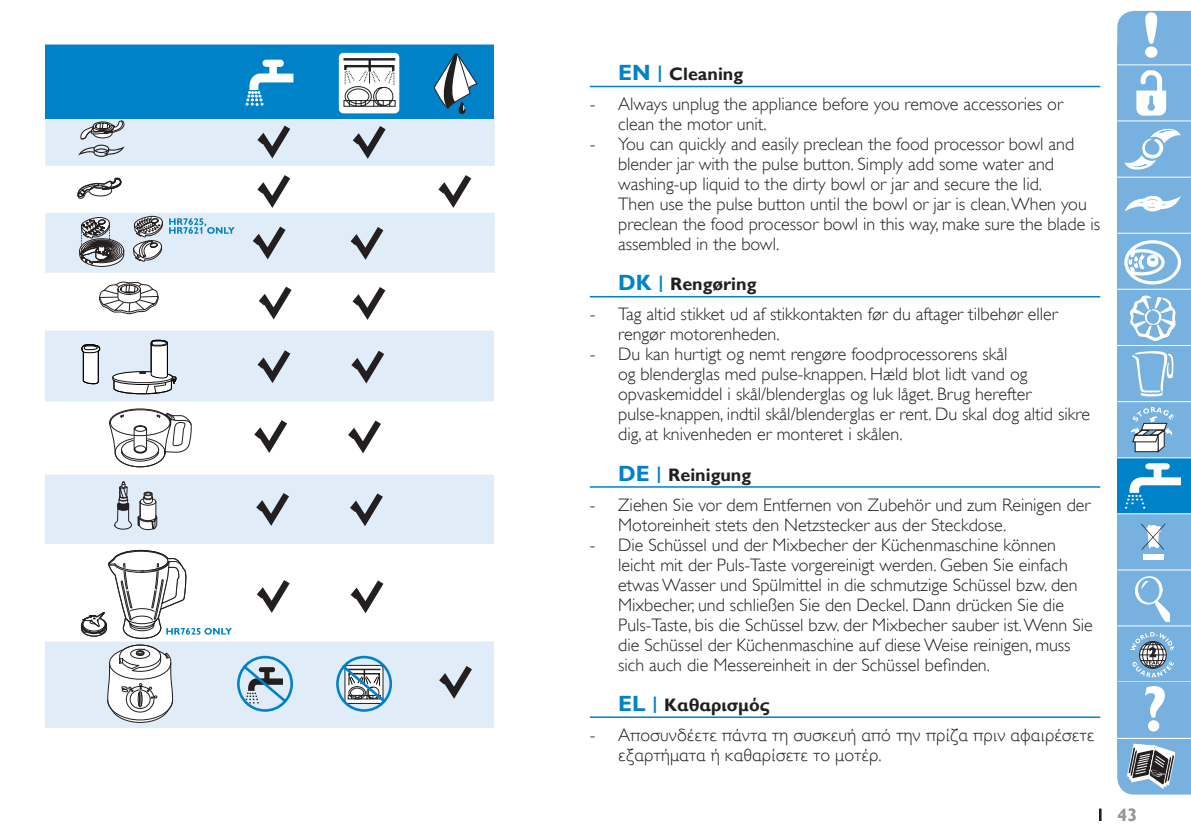
<style>
.page{position:relative;width:1191px;height:840px;background:#fff}
.page>*{position:absolute;margin:0;border:0;box-sizing:border-box;transform-origin:0 0}
.t1{font:18px/20px "Gill Sans Alt One WGL Light";color:#231f20}
.t2{font:700 18px "Gill Sans Alt One WGL";color:#231f20}
.t3{font:700 18px "Gill Sans Alt One WGL";color:#939598}
.s1{font-size:22px;color:#0082c8}
.s2{color:#0082c8}
</style>
<div class="page">
<div style="left:45px;top:641px;width:448px;height:86px;background:#e0ecf7"></div>
<div style="left:45px;top:641px;width:449px;height:86px;border:1px solid #e0ecf7"></div>
<div style="left:45px;top:118px;width:449px;height:47px;background:#e0ecf7"></div>
<div style="left:45px;top:475px;width:448px;height:68px;background:#e0ecf7"></div>
<div style="left:45px;top:474px;width:449px;height:69px;border:1px solid #e0ecf7"></div>
<div style="left:45px;top:213px;width:449px;height:59px;background:#e0ecf7"></div>
<div style="left:45px;top:331px;width:448px;height:69px;background:#e0ecf7"></div>
<div style="left:45px;top:330px;width:449px;height:71px;border:1px solid #e0ecf7"></div>
<div style="left:45px;top:45px;width:448px;height:73px;background:#0082c8"></div>
<div style="left:45px;top:45px;width:449px;height:74px;border:1px solid #0082c8"></div>
<svg style="left:237px;top:655px;width:56px;height:57px"></svg>
<svg style="left:336px;top:655px;width:57px;height:57px"></svg>
<svg style="left:439px;top:666px;width:33px;height:33px"></svg>
<svg style="left:57px;top:212px;width:106px;height:55px"></svg>
<svg style="left:99px;top:281px;width:59px;height:33px"></svg>
<svg style="left:107px;top:644px;width:66px;height:78px"></svg>
<svg style="left:109px;top:408px;width:83px;height:59px"></svg>
<svg style="left:114px;top:481px;width:43px;height:49px"></svg>
<svg style="left:257px;top:580px;width:127px;height:33px"></svg>
<svg style="left:81px;top:549px;width:151px;height:89px"></svg>
<svg style="left:78px;top:117px;width:47px;height:40px"></svg>
<svg style="left:245px;top:53px;width:232px;height:473px"></svg>
<svg style="left:77px;top:177px;width:45px;height:22px"></svg>
<svg style="left:112px;top:339px;width:65px;height:55px"></svg>
<svg style="left:81px;top:344px;width:19px;height:41px"></svg>
<svg style="left:169px;top:218px;width:66px;height:16px"></svg>
<hr style="left:590px;top:86px;width:510px;height:1px;background:#0082c8">
<hr style="left:590px;top:296px;width:510px;height:1px;background:#0082c8">
<hr style="left:590px;top:486px;width:510px;height:1px;background:#0082c8">
<hr style="left:590px;top:716px;width:510px;height:1px;background:#0082c8">
<svg style="left:1099px;top:808px;width:2px;height:12px"></svg>
<svg style="left:1117px;top:11px;width:74px;height:53px"></svg>
<div style="left:1117px;top:65px;width:74px;height:55px;background:#76b1df"></div>
<svg style="left:1136px;top:70px;width:30px;height:46px"></svg>
<div style="left:1117px;top:121px;width:74px;height:55px;background:#76b1df"></div>
<svg style="left:1124px;top:129px;width:57px;height:40px"></svg>
<div style="left:1117px;top:233px;width:74px;height:55px;background:#76b1df"></div>
<svg style="left:1124px;top:240px;width:57px;height:44px"></svg>
<div style="left:1117px;top:289px;width:74px;height:55px;background:#76b1df"></div>
<svg style="left:1130px;top:295px;width:45px;height:46px"></svg>
<div style="left:1117px;top:402px;width:74px;height:55px;background:#76b1df"></div>
<svg style="left:1130px;top:407px;width:43px;height:45px"></svg>
<div style="left:1117px;top:458px;width:74px;height:55px;background:#0082c8"></div>
<svg style="left:1124px;top:463px;width:56px;height:45px"></svg>
<div style="left:1117px;top:514px;width:74px;height:55px;background:#76b1df"></div>
<div style="left:1142px;top:554px;width:21px;height:5px;background:#fff"></div>
<svg style="left:1141px;top:523px;width:24px;height:26px"></svg>
<div style="left:1117px;top:570px;width:74px;height:55px;background:#76b1df"></div>
<svg style="left:1135px;top:576px;width:34px;height:45px"></svg>
<div style="left:1117px;top:626px;width:74px;height:55px;background:#76b1df"></div>
<svg style="left:1130px;top:632px;width:43px;height:45px"></svg>
<div style="left:1117px;top:177px;width:74px;height:55px;background:#76b1df"></div>
<svg style="left:1124px;top:196px;width:57px;height:15px"></svg>
<svg style="left:1117px;top:739px;width:74px;height:55px"></svg>
<div style="left:1117px;top:346px;width:74px;height:55px;background:#76b1df"></div>
<svg style="left:1132px;top:351px;width:41px;height:45px"></svg>
<div style="left:1117px;top:682px;width:74px;height:55px;background:#76b1df"></div>
<svg style="left:1145px;top:686px;width:19px;height:45px"></svg>
<p class="t2" style="left:618px;top:62px;width:126px"><span class="s1">EN</span> <span class="s2">|</span> Cleaning</p>
<p class="t1" style="left:618px;top:94px;width:446px;text-indent:-28px">- Always unplug the appliance before you remove accessories or clean the motor unit.</p>
<p class="t1" style="left:618px;top:134px;width:483px;text-indent:-28px">- You can quickly and easily preclean the food processor bowl and blender jar with the pulse button. Simply add some water and washing-up liquid to the dirty bowl or jar and secure the lid.<br>Then use the pulse button until the bowl or jar is clean. When you preclean the food processor bowl in this way, make sure the blade is assembled in the bowl.</p>
<p class="t2" style="left:618px;top:272px;width:140px"><span class="s1">DK</span> <span class="s2">|</span> Rengøring</p>
<p class="t1" style="left:618px;top:304px;width:441px;text-indent:-28px">- Tag altid stikket ud af stikkontakten før du aftager tilbehør eller rengør motorenheden.</p>
<p class="t1" style="left:618px;top:344px;width:473px;text-indent:-28px">- Du kan hurtigt og nemt rengøre foodprocessorens skål<br>og blenderglas med pulse-knappen. Hæld blot lidt vand og opvaskemiddel i skål/blenderglas og luk låget. Brug herefter pulse-knappen, indtil skål/blenderglas er rent. Du skal dog altid sikre dig, at knivenheden er monteret i skålen.</p>
<p class="t2" style="left:618px;top:462px;width:134px"><span class="s1">DE</span> <span class="s2">|</span> Reinigung</p>
<p class="t1" style="left:618px;top:494px;width:474px;text-indent:-28px">- Ziehen Sie vor dem Entfernen von Zubehör und zum Reinigen der<br>Motoreinheit stets den Netzstecker aus der Steckdose.</p>
<p class="t1" style="left:618px;top:534px;width:476px;text-indent:-28px">- Die Schüssel und der Mixbecher der Küchenmaschine können leicht mit der Puls-Taste vorgereinigt werden. Geben Sie einfach etwas Wasser und Spülmittel in die schmutzige Schüssel bzw. den Mixbecher, und schließen Sie den Deckel. Dann drücken Sie die Puls-Taste, bis die Schüssel bzw. der Mixbecher sauber ist. Wenn Sie die Schüssel der Küchenmaschine auf diese Weise reinigen, muss sich auch die Messereinheit in der Schüssel befinden.</p>
<p class="t2" style="left:618px;top:692px;width:153px"><span class="s1">EL</span> <span class="s2">|</span> Καθαρισμός</p>
<p class="t1" style="left:618px;top:724px;width:478px;text-indent:-28px">- Αποσυνδέετε πάντα τη συσκευή από την πρίζα πριν αφαιρέσετε εξαρτήματα ή καθαρίσετε το μοτέρ.</p>
<p class="t3" style="left:1117px;top:802px;width:22px">43</p>
</div>
